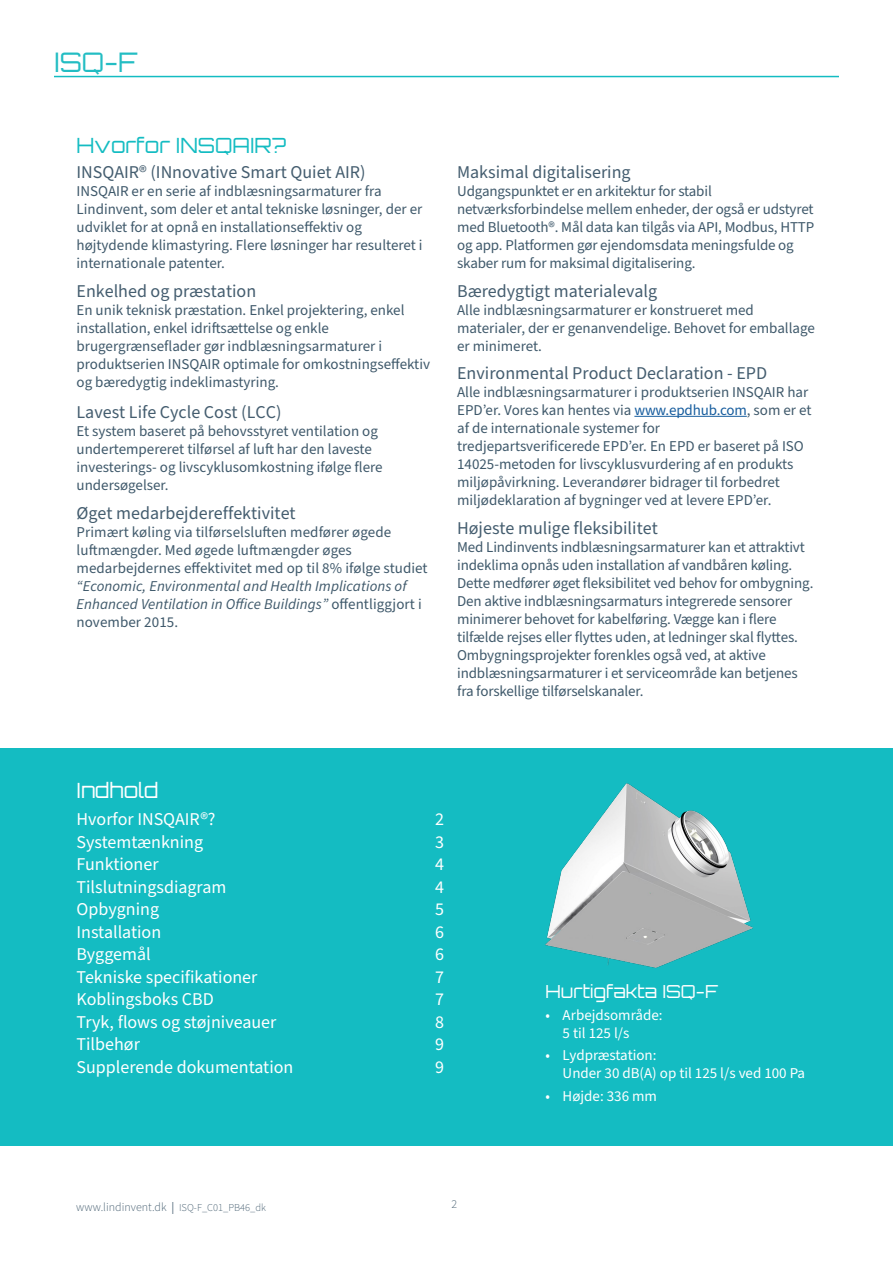
<style>
.page{position:relative;width:893px;height:1263px;background:#fff}
.page>*{position:absolute;margin:0;border:0;box-sizing:border-box;transform-origin:0 0}
.t1{font:27px "Orbitron";color:#23bdc3}
.Rubrik_1{font:21px "Orbitron";color:#14bcc2}
.Rubrik_1-2{font:21px "Orbitron";color:#fff}
.Rubrik_2{font:18px "Source Sans Pro";color:#445d6f}
.t2{font:18px "Source Sans Pro";color:#fff}
.Rubrik_1-3{font:18px "Orbitron";color:#fff}
.Brödtext_-_grå{font:15px/18px "Source Sans Pro";color:#3f596b}
.t3{font:15px/18px "Source Sans Pro";color:#fff}
.t4{font:300 12px "Source Sans Pro";color:#445d6f}
.s1{font-style:italic}
.s2{color:#175d9e}
.s3{font-weight:400}
.s4{font-size:10.5px}
</style>
<div class="page">
<hr style="left:54px;top:76px;width:785px;height:1px;background:#14bcc2">
<div style="left:0;top:748px;width:893px;height:398px;background:#14bcc2"></div>
<img style="left:545px;top:783px;width:208px;height:185px">
<hr style="left:634px;top:416px;width:113px;height:1px;background:#175d9e">
<h1 class="t1" style="left:54px;top:45px;width:85px">ISQ-F</h1>
<p class="Rubrik_1" style="left:77px;top:133px;width:211px">Hvorfor INSQAIR?</p>
<p class="Rubrik_2" style="left:77px;top:160px;width:291px">INSQAIR® (INnovative Smart Quiet AIR)</p>
<p class="Brödtext_-_grå" style="left:77px;top:182px;width:348px">INSQAIR er en serie af indblæsningsarmaturer fra Lindinvent, som deler et antal tekniske løsninger, der er udviklet for at opnå en installationseffektiv og højtydende klimastyring. Flere løsninger har resulteret i internationale patenter.</p>
<p class="Rubrik_2" style="left:77px;top:279px;width:181px">Enkelhed og præstation</p>
<p class="Brödtext_-_grå" style="left:77px;top:301px;width:355px">En unik teknisk præstation. Enkel projektering, enkel installation, enkel idriftsættelse og enkle brugergrænseflader gør indblæsningsarmaturer i produktserien INSQAIR optimale for omkostningseffektiv og bæredygtig indeklimastyring.</p>
<p class="Rubrik_2" style="left:77px;top:400px;width:206px">Lavest Life Cycle Cost (LCC)</p>
<p class="Brödtext_-_grå" style="left:77px;top:423px;width:308px">Et system baseret på behovsstyret ventilation og undertempereret tilførsel af luft har den laveste investerings- og livscyklusomkostning ifølge flere undersøgelser.</p>
<p class="Rubrik_2" style="left:77px;top:501px;width:221px">Øget medarbejdereffektivitet</p>
<p class="Brödtext_-_grå" style="left:77px;top:523px;width:353px">Primært køling via tilførselsluften medfører øgede luftmængder. Med øgede luftmængder øges medarbejdernes effektivitet med op til 8% ifølge studiet <span class="s1">“Economic, Environmental and Health Implications of Enhanced Ventilation in Office Buildings”</span> offentliggjort i november 2015.</p>
<p class="Rubrik_2" style="left:457px;top:160px;width:175px">Maksimal digitalisering</p>
<p class="Brödtext_-_grå" style="left:457px;top:182px;width:359px">Udgangspunktet er en arkitektur for stabil netværksforbindelse mellem enheder, der også er udstyret med Bluetooth®. Mål data kan tilgås via API, Modbus, HTTP og app. Platformen gør ejendomsdata meningsfulde og skaber rum for maksimal digitalisering.</p>
<p class="Rubrik_2" style="left:457px;top:279px;width:202px">Bæredygtigt materialevalg</p>
<p class="Brödtext_-_grå" style="left:457px;top:301px;width:359px">Alle indblæsningsarmaturer er konstrueret med materialer, der er genanvendelige. Behovet for emballage er minimeret.</p>
<p class="Rubrik_2" style="left:457px;top:361px;width:311px">Environmental Product Declaration - EPD</p>
<p class="Brödtext_-_grå" style="left:457px;top:384px;width:356px">Alle indblæsningsarmaturer i produktserien INSQAIR har EPD’er. Vores kan hentes via <span class="s2">www.epdhub.com</span>, som er et af de internationale systemer for<br>tredjepartsverificerede EPD’er. En EPD er baseret på ISO 14025-metoden for livscyklusvurdering af en produkts miljøpåvirkning. Leverandører bidrager til forbedret miljødeklaration af bygninger ved at levere EPD’er.</p>
<p class="Rubrik_2" style="left:457px;top:516px;width:202px">Højeste mulige fleksibilitet</p>
<p class="Brödtext_-_grå" style="left:457px;top:538px;width:358px">Med Lindinvents indblæsningsarmaturer kan et attraktivt indeklima opnås uden installation af vandbåren køling.<br>Dette medfører øget fleksibilitet ved behov for ombygning.<br>Den aktive indblæsningsarmaturs integrerede sensorer minimerer behovet for kabelføring. Vægge kan i flere tilfælde rejses eller flyttes uden, at ledninger skal flyttes.<br>Ombygningsprojekter forenkles også ved, at aktive indblæsningsarmaturer i et serviceområde kan betjenes fra forskellige tilførselskanaler.</p>
<p class="Rubrik_1-2" style="left:77px;top:778px;width:84px">Indhold</p>
<p class="t2" style="left:77px;top:807px;width:141px">Hvorfor INSQAIR®?</p>
<p class="t2" style="left:435px;top:807px;width:10px">2</p>
<p class="t2" style="left:77px;top:830px;width:128px">Systemtænkning</p>
<p class="t2" style="left:435px;top:830px;width:10px">3</p>
<p class="t2" style="left:77px;top:852px;width:84px">Funktioner</p>
<p class="t2" style="left:435px;top:852px;width:10px">4</p>
<p class="t2" style="left:77px;top:875px;width:151px">Tilslutningsdiagram</p>
<p class="t2" style="left:435px;top:875px;width:10px">4</p>
<p class="t2" style="left:77px;top:897px;width:84px">Opbygning</p>
<p class="t2" style="left:435px;top:897px;width:10px">5</p>
<p class="t2" style="left:77px;top:920px;width:86px">Installation</p>
<p class="t2" style="left:435px;top:920px;width:10px">6</p>
<p class="t2" style="left:77px;top:942px;width:76px">Byggemål</p>
<p class="t2" style="left:435px;top:942px;width:10px">6</p>
<p class="t2" style="left:77px;top:965px;width:182px">Tekniske specifikationer</p>
<p class="t2" style="left:435px;top:965px;width:10px">7</p>
<p class="t2" style="left:77px;top:987px;width:139px">Koblingsboks CBD</p>
<p class="t2" style="left:435px;top:987px;width:10px">7</p>
<p class="t2" style="left:77px;top:1010px;width:201px">Tryk, flows og støjniveauer</p>
<p class="t2" style="left:435px;top:1010px;width:10px">8</p>
<p class="t2" style="left:77px;top:1032px;width:65px">Tilbehør</p>
<p class="t2" style="left:435px;top:1032px;width:10px">9</p>
<p class="t2" style="left:77px;top:1055px;width:218px">Supplerende dokumentation</p>
<p class="t2" style="left:435px;top:1055px;width:10px">9</p>
<p class="Rubrik_1-3" style="left:546px;top:980px;width:174px">Hurtigfakta ISQ-F</p>
<p class="t3" style="left:563px;top:1007px;width:101px;text-indent:-17px">• Arbejdsområde:<br>5 til 125 l/s</p>
<p class="t3" style="left:563px;top:1047px;width:244px;text-indent:-17px">• Lydpræstation:<br>Under 30 dB(A) op til 125 l/s ved 100 Pa</p>
<p class="t3" style="left:546px;top:1087px;width:113px">• Højde: 336 mm</p>
<p class="t4" style="left:76px;top:1199px;width:191px">www.lindinvent.dk <span class="s3">|</span> <span class="s4">ISQ-F_C01_PB46_dk</span></p>
<p class="t4" style="left:452px;top:1195px;width:7px">2</p>
</div>
